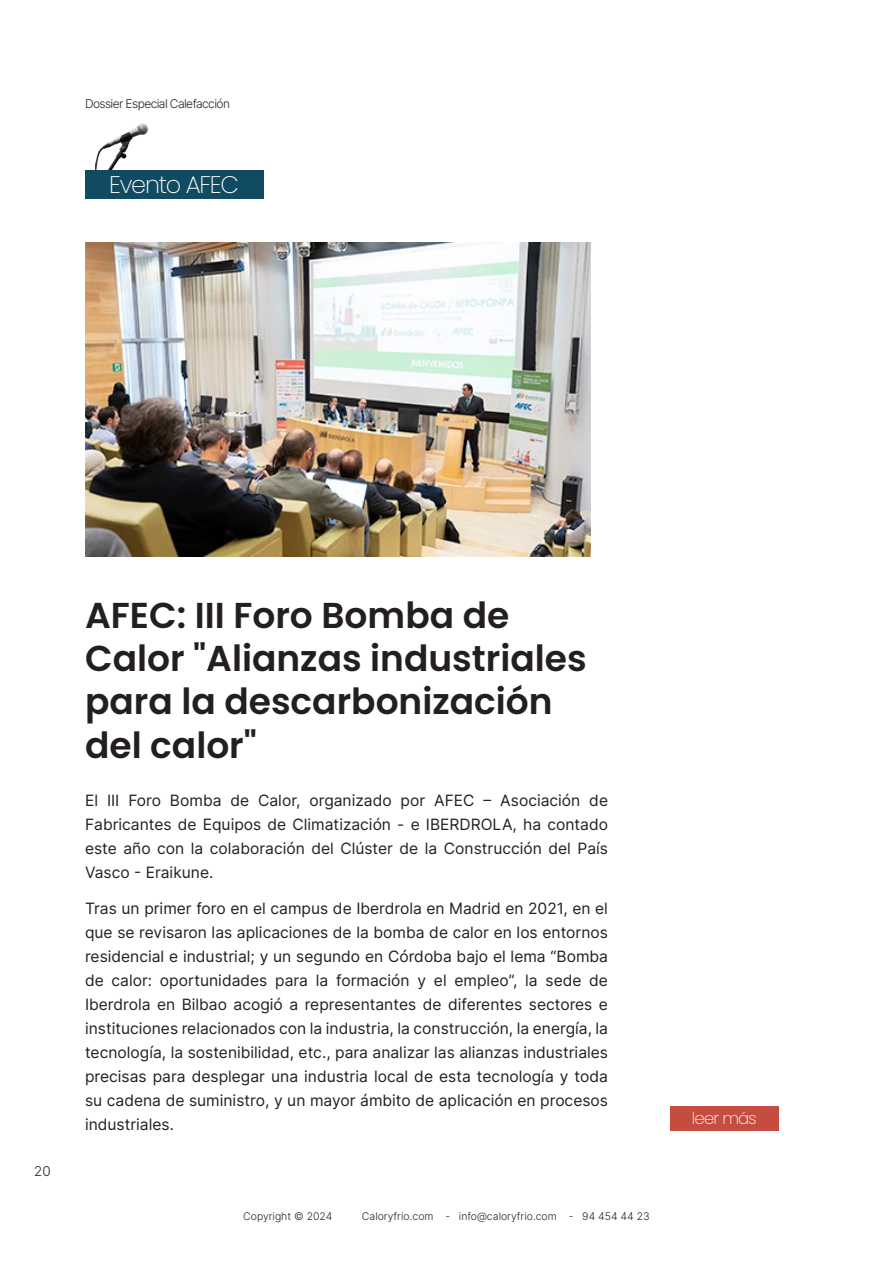
<style>
.page{position:relative;width:893px;height:1263px;background:#fff}
.page>*{position:absolute;margin:0;border:0;box-sizing:border-box;transform-origin:0 0}
.t1{font:600 36px/43.2px "Poppins";color:#231f20}
.t2{font:200 24px "Poppins";letter-spacing:-.05em;color:#fff}
.t3{font:200 16.5px "Poppins";letter-spacing:-.05em;color:#fff}
.t4{font:15.6px/24px "Inter";color:#231f20;text-align:justify}
.t5{font:13.5px "Inter";color:#231f20}
.t6{font:12px "Inter";letter-spacing:-.05em;color:#231f20}
.t7{font:10.5px "Inter";color:#231f20}
</style>
<div class="page">
<img style="left:96px;top:123px;width:52px;height:47px">
<div style="left:670px;top:1106px;width:109px;height:24px;background:#c44d40"></div>
<div style="left:85px;top:170px;width:179px;height:28px;background:#114b62"></div>
<img style="left:85px;top:242px;width:505px;height:315px">
<p class="t6" style="left:85px;top:95px;width:146px">Dossier Especial Calefacción</p>
<p class="t2" style="left:109px;top:171px;width:131px">Evento AFEC</p>
<p class="t5" style="left:34px;top:1161px;width:18px">20</p>
<p class="t1" style="left:85px;top:594px;width:503px">AFEC: III Foro Bomba de<br>Calor "Alianzas industriales para la descarbonización del calor"</p>
<p class="t4" style="left:85px;top:788px;width:524px">El III Foro Bomba de Calor, organizado por AFEC – Asociación de Fabricantes de Equipos de Climatización - e IBERDROLA, ha contado este año con la colaboración del Clúster de la Construcción del País Vasco - Eraikune.</p>
<p class="t4" style="left:85px;top:896px;width:524px">Tras un primer foro en el campus de Iberdrola en Madrid en 2021, en el que se revisaron las aplicaciones de la bomba de calor en los entornos residencial e industrial; y un segundo en Córdoba bajo el lema “Bomba de calor: oportunidades para la formación y el empleo”, la sede de Iberdrola en Bilbao acogió a representantes de diferentes sectores e instituciones relacionados con la industria, la construcción, la energía, la tecnología, la sostenibilidad, etc., para analizar las alianzas industriales precisas para desplegar una industria local de esta tecnología y toda su cadena de suministro, y un mayor ámbito de aplicación en procesos industriales.</p>
<p class="t7" style="left:243px;top:1209px;width:91px">Copyright © 2024</p>
<p class="t7" style="left:362px;top:1209px;width:289px">Caloryfrio.com - info@caloryfrio.com - 94 454 44 23</p>
<p class="t3" style="left:692px;top:1108px;width:66px">leer más</p>
</div>
